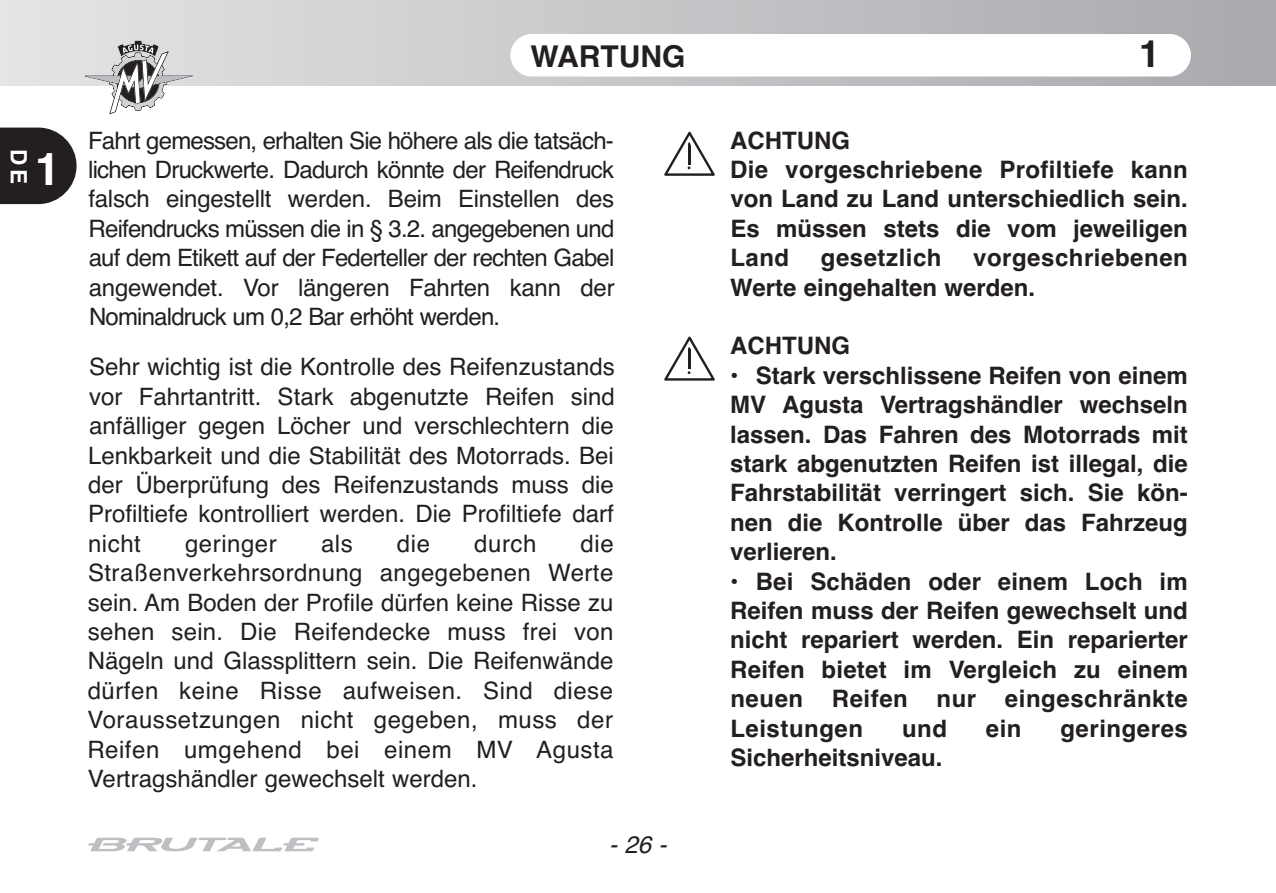
<style>
.page{position:relative;width:1276px;height:893px;background:#fff}
.page>*{position:absolute;margin:0;border:0;box-sizing:border-box;transform-origin:0 0}
.t1{font:700 45px "Helvetica";color:#fff}
.t2{font:700 37.5px "Helvetica";color:#231f20}
.t3{font:700 30px "Helvetica";color:#231f20}
.t4{font:24px/29.4px "Helvetica";color:#231f20;text-align:justify}
.t5{font:700 24px/29.4px "Helvetica";color:#231f20}
.t6{font:700 24px "Helvetica";letter-spacing:.02em;color:#231f20}
.t7{font:24px "Helvetica";letter-spacing:.02em;color:#231f20}
.t8{font:italic 24px "Helvetica";color:#231f20}
.t9{font:700 22.5px "Helvetica";color:#fff}
</style>
<div class="page">
<svg style="left:0;top:128px;width:77px;height:76px;background:#3b3738"></svg>
<div style="left:0;top:0;width:1276px;height:85px;background:linear-gradient(to right,#e4e5e6,#a8a9ad)"></div>
<div style="left:510px;top:34px;width:681px;height:43px;background:#fff;border-radius:21px"></div>
<svg style="left:85px;top:40px;width:109px;height:74px"></svg>
<svg style="left:88px;top:838px;width:231px;height:13px"></svg>
<svg style="left:664px;top:337px;width:51px;height:44px"></svg>
<svg style="left:664px;top:132px;width:51px;height:44px"></svg>
<p class="t9" style="left:32px;top:149px;width:37px;rotate:90deg">DE</p>
<h1 class="t1" style="left:35px;top:143px;width:27px">1</h1>
<p class="t3" style="left:530px;top:39px;width:156px">WARTUNG</p>
<h2 class="t2" style="left:1139px;top:32px;width:22px">1</h2>
<p class="t4" style="left:88px;top:126px;width:528px">Fahrt gemessen, erhalten Sie höhere als die tatsäch&shy;lichen Druckwerte. Dadurch könnte der Reifendruck falsch eingestellt werden. Beim Einstellen des Reifendrucks müssen die in § 3.2. angegebenen und auf dem Etikett auf der Federteller der rechten Gabel angewendet. Vor längeren Fahrten kann der Nominaldruck um 0,2 Bar erhöht werden.</p>
<p class="t4" style="left:88px;top:352px;width:528px">Sehr wichtig ist die Kontrolle des Reifenzustands vor Fahrtantritt. Stark abgenutzte Reifen sind anfälliger gegen Löcher und verschlechtern die Lenkbarkeit und die Stabilität des Motorrads. Bei der Überprüfung des Reifenzustands muss die Profiltiefe kontrolliert werden. Die Profiltiefe darf nicht</p>
<p class="t4" style="left:87px;top:529px;width:528px;text-indent:493px">die Straßenverkehrsordnung angegebenen Werte sein. Am Boden der Profile dürfen keine Risse zu sehen sein. Die Reifendecke muss frei von Nägeln und Glassplittern sein. Die Reifenwände dürfen keine Risse aufweisen. Sind diese Voraussetzungen nicht gegeben, muss der Reifen umgehend bei einem MV Agusta Vertragshändler gewechselt werden.</p>
<p class="t7" style="left:185px;top:529px;width:93px">geringer</p>
<p class="t4" style="left:321px;top:529px;width:33px">als</p>
<p class="t4" style="left:397px;top:529px;width:35px">die</p>
<p class="t4" style="left:474px;top:529px;width:64px">durch</p>
<p class="t8" style="left:609px;top:831px;width:59px">-26-</p>
<p class="t5" style="left:730px;top:126px;width:459px">ACHTUNG<br>Die vorgeschriebene Profiltiefe kann von Land zu Land unterschiedlich sein.<br>Es müssen stets die vom jeweiligen<br>Land</p>
<p class="t5" style="left:730px;top:243px;width:459px;text-indent:243px">vorgeschriebenen<br>Werte eingehalten werden.</p>
<p class="t5" style="left:730px;top:331px;width:121px">ACHTUNG</p>
<p class="t5" style="left:730px;top:361px;width:459px;text-align:justify">• Stark verschlissene Reifen von einem MV Agusta Vertragshändler wechseln lassen. Das Fahren des Motorrads mit stark abgenutzten Reifen ist illegal, die Fahrstabilität verringert sich. Sie kön&shy;nen die Kontrolle über das Fahrzeug verlieren.</p>
<p class="t5" style="left:730px;top:567px;width:459px;text-align:justify">• Bei Schäden oder einem Loch im Reifen muss der Reifen gewechselt und nicht repariert werden. Ein reparierter Reifen bietet im Vergleich zu einem neuen Reifen nur eingeschränkte Leistungen</p>
<p class="t6" style="left:821px;top:244px;width:122px">gesetzlich</p>
<p class="t5" style="left:902px;top:714px;width:47px">und</p>
<p class="t5" style="left:986px;top:714px;width:37px">ein</p>
<p class="t6" style="left:1060px;top:714px;width:129px">geringeres</p>
<p class="t5" style="left:730px;top:743px;width:214px">Sicherheitsniveau.</p>
</div>
